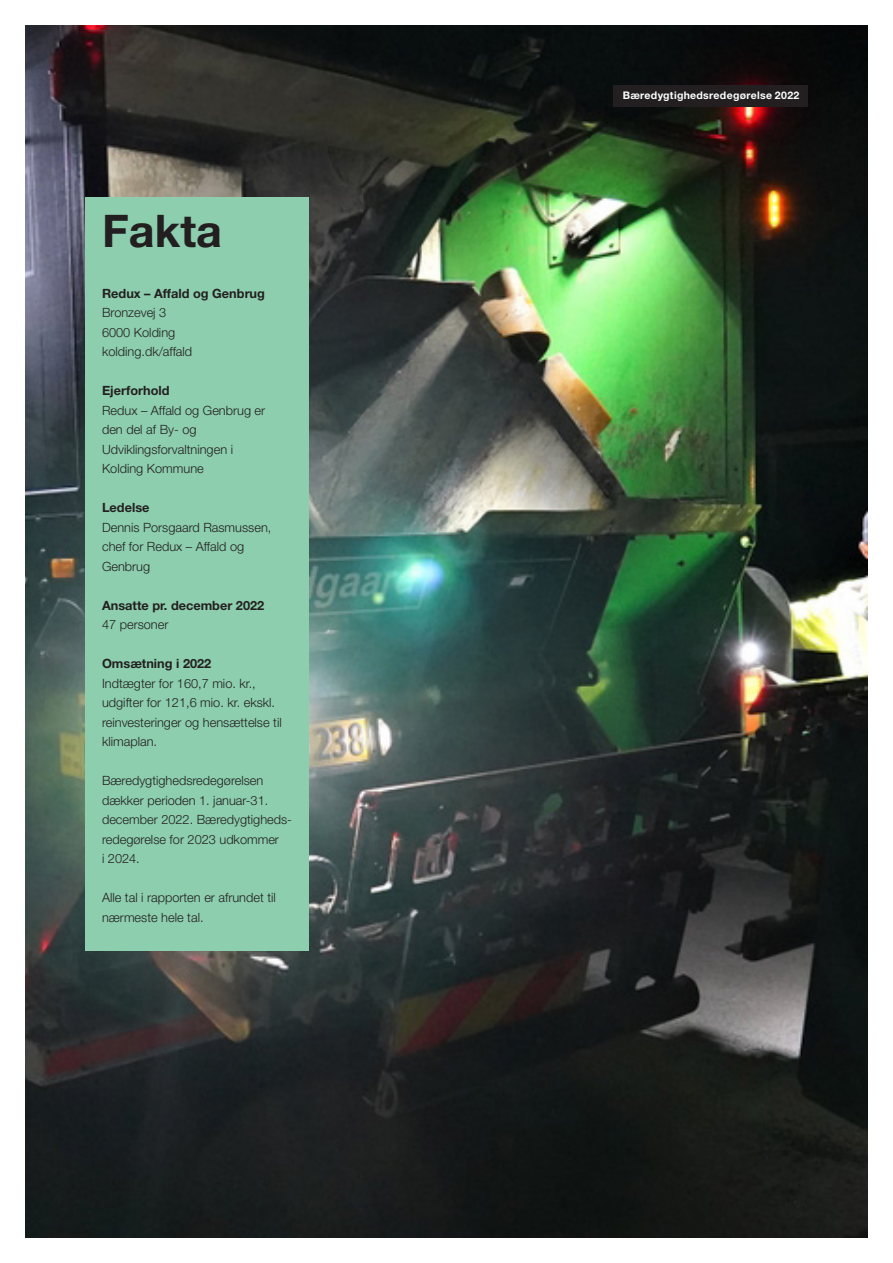
<style>
.page{position:relative;width:893px;height:1263px;background:#fff}
.page>*{position:absolute;margin:0;border:0;box-sizing:border-box;transform-origin:0 0}
.Rubrik{font:700 45px "Helvetica Neue LT Std";color:#231f20}
.Brødtekst{font:300 12.75px/19.5px "Helvetica Neue LT Std";color:#231f20}
.Brødtekst-2{font:700 12.75px "Helvetica Neue LT Std";color:#231f20}
.t1{font:700 10.5px "Helvetica Neue LT Std";letter-spacing:.03em;color:#fff}
</style>
<div class="page">
<img style="left:26px;top:26px;width:841px;height:1211px">
<div style="left:613px;top:85px;width:195px;height:21px;background:#231f20"></div>
<div style="left:85px;top:198px;width:224px;height:753px;background:#8cceae"></div>
<h1 class="Rubrik" style="left:102px;top:203px;width:122px">Fakta</h1>
<p class="Brødtekst-2" style="left:102px;top:285px;width:164px">Redux – Affald og Genbrug</p>
<p class="Brødtekst" style="left:102px;top:303px;width:66px">Bronzevej 3</p>
<p class="Brødtekst" style="left:102px;top:322px;width:75px">6000 Kolding</p>
<p class="Brødtekst" style="left:102px;top:342px;width:92px">kolding. dk/affald</p>
<p class="Brødtekst-2" style="left:102px;top:383px;width:69px">Ejerforhold</p>
<p class="Brødtekst" style="left:102px;top:400px;width:165px">Redux – Affald og Genbrug er den del af By- og<br>Udviklingsforvaltningen i<br>Kolding Kommune</p>
<p class="Brødtekst-2" style="left:102px;top:500px;width:49px">Ledelse</p>
<p class="Brødtekst" style="left:102px;top:517px;width:171px">Dennis Porsgaard Rasmussen, chef for Redux – Affald og<br>Genbrug</p>
<p class="Brødtekst-2" style="left:102px;top:597px;width:164px">Ansatte pr. december 2022</p>
<p class="Brødtekst" style="left:102px;top:615px;width:68px">47 personer</p>
<p class="Brødtekst-2" style="left:102px;top:656px;width:111px">Omsætning i 2022</p>
<p class="Brødtekst" style="left:102px;top:673px;width:181px">Indtægter for 160,7 mio. kr. , udgifter for 121,6 mio. kr. ekskl. reinvesteringer og hensættelse til klimaplan.</p>
<p class="Brødtekst" style="left:102px;top:771px;width:191px">Bæredygtighedsredegørelsen dækker perioden 1. januar-31. december 2022. Bæredygtigheds&shy;redegørelse for 2023 udkommer<br>i 2024.</p>
<p class="Brødtekst" style="left:102px;top:888px;width:175px">Alle tal i rapporten er afrundet til nærmeste hele tal.</p>
<p class="t1" style="left:623px;top:89px;width:178px">Bæredygtighedsredegørelse 2022</p>
</div>
